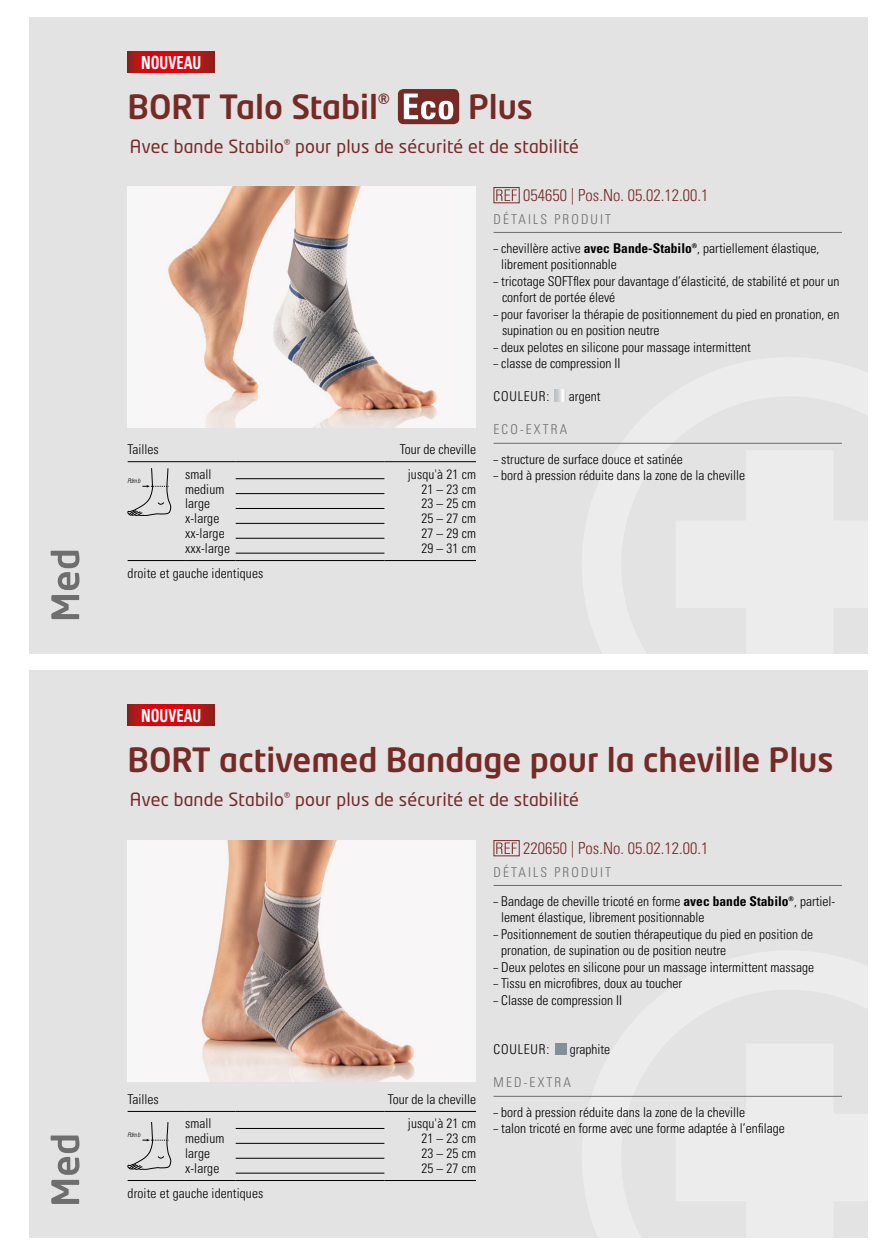
<style>
.page{position:relative;width:885px;height:1255px;background:#fff}
.page>*{position:absolute;margin:0;border:0;box-sizing:border-box;transform-origin:0 0}
.t1{font:500 33px "Neo Tech Pro";color:#762a26}
.t2{font:18px "Neo Tech Std";letter-spacing:.01em;color:#762a26}
.t3{font:700 condensed 18px "Univers LT Pro";color:#fff;scale:.8 1}
.t4{font:300 condensed 16.5px "Univers LT Pro";color:#762a26}
.t5{font:300 condensed 13.5px/16.5px "Univers LT Pro";color:#000;scale:.7 1}
.t6{font:300 condensed 13.5px "Univers LT Pro";color:#000}
.t7{font:300 condensed 13.5px "Univers LT Pro";letter-spacing:.16em;color:#6e6e6e}
.t8{font:300 condensed 13.5px "Univers LT Pro";letter-spacing:.06em;color:#000}
.t9{font:italic 300 condensed 6.45px "Univers LT Std";letter-spacing:-.05em;color:#000}
.s1{font-weight:700}
</style>
<div class="page">
<div style="left:30px;top:17px;width:837px;height:636px;background:#e3e3e3"></div>
<div style="left:30px;top:670px;width:837px;height:567px;background:#e3e3e3"></div>
<div style="left:128px;top:186px;width:348px;height:241px;background:#f8f7f7"></div>
<img style="left:168px;top:186px;width:269px;height:241px">
<div style="left:128px;top:840px;width:348px;height:241px;background:#f8f7f7"></div>
<img style="left:201px;top:840px;width:214px;height:241px">
<svg style="left:51px;top:550px;width:28px;height:69px"></svg>
<svg style="left:51px;top:1135px;width:28px;height:68px"></svg>
<hr style="left:493px;top:885px;width:348px;height:1px;background:#6e6e6e">
<hr style="left:493px;top:1095px;width:348px;height:1px;background:#6e6e6e">
<svg style="left:496px;top:842px;width:20px;height:12px"></svg>
<div style="left:493px;top:840px;width:26px;height:16px;border:1px solid #762a26"></div>
<div style="left:554px;top:1042px;width:12px;height:12px;background:#829199"></div>
<hr style="left:493px;top:232px;width:348px;height:1px;background:#6e6e6e">
<hr style="left:493px;top:443px;width:348px;height:1px;background:#6e6e6e">
<svg style="left:496px;top:189px;width:20px;height:12px"></svg>
<div style="left:493px;top:187px;width:26px;height:16px;border:1px solid #762a26"></div>
<svg style="left:554px;top:389px;width:12px;height:12px"></svg>
<div style="left:398px;top:89px;width:61px;height:35px;background:#762a26;border-radius:5px"></div>
<svg style="left:404px;top:94px;width:49px;height:26px"></svg>
<hr style="left:128px;top:1110px;width:57px;height:1px;background:#000">
<hr style="left:185px;top:1110px;width:51px;height:1px;background:#000">
<hr style="left:236px;top:1110px;width:148px;height:1px;background:#000">
<hr style="left:384px;top:1110px;width:92px;height:1px;background:#000">
<hr style="left:128px;top:1180px;width:57px;height:1px;background:#000">
<hr style="left:185px;top:1180px;width:51px;height:1px;background:#000">
<hr style="left:236px;top:1180px;width:148px;height:1px;background:#000">
<hr style="left:384px;top:1180px;width:92px;height:1px;background:#000">
<hr style="left:236px;top:1128px;width:148px;height:1px;background:#000">
<hr style="left:236px;top:1142px;width:148px;height:1px;background:#000">
<hr style="left:236px;top:1157px;width:148px;height:1px;background:#000">
<hr style="left:236px;top:1172px;width:148px;height:1px;background:#000">
<svg style="left:128px;top:1122px;width:43px;height:47px"></svg>
<hr style="left:128px;top:461px;width:57px;height:1px;background:#000">
<hr style="left:185px;top:461px;width:51px;height:1px;background:#000">
<hr style="left:236px;top:461px;width:148px;height:1px;background:#000">
<hr style="left:384px;top:461px;width:92px;height:1px;background:#000">
<hr style="left:128px;top:560px;width:57px;height:1px;background:#000">
<hr style="left:185px;top:560px;width:51px;height:1px;background:#000">
<hr style="left:236px;top:560px;width:148px;height:1px;background:#000">
<hr style="left:384px;top:560px;width:92px;height:1px;background:#000">
<hr style="left:236px;top:478px;width:148px;height:1px;background:#000">
<hr style="left:236px;top:493px;width:148px;height:1px;background:#000">
<hr style="left:236px;top:508px;width:148px;height:1px;background:#000">
<hr style="left:236px;top:523px;width:148px;height:1px;background:#000">
<hr style="left:236px;top:538px;width:148px;height:1px;background:#000">
<hr style="left:236px;top:553px;width:148px;height:1px;background:#000">
<svg style="left:128px;top:468px;width:43px;height:48px"></svg>
<svg style="left:128px;top:51px;width:87px;height:21px;background:#c70c11"></svg>
<svg style="left:128px;top:704px;width:87px;height:21px;background:#c70c11"></svg>
<h2 class="t3" style="left:141px;top:51px;width:77px">NOUVEAU</h2>
<h1 class="t1" style="left:128px;top:86px;width:263px">BORT Talo Stabil<sup>®</sup></h1>
<h1 class="t1" style="left:468px;top:86px;width:66px">Plus</h1>
<h2 class="t2" style="left:130px;top:135px;width:450px">Avec bande Stabilo<sup>®</sup> pour plus de sécurité et de stabilité</h2>
<p class="t6" style="left:128px;top:440px;width:33px">Tailles</p>
<p class="t6" style="left:400px;top:440px;width:78px">Tour de cheville</p>
<p class="t6" style="left:185px;top:465px;width:28px">small</p>
<p class="t6" style="left:408px;top:465px;width:70px">jusqu'à 21 cm</p>
<p class="t6" style="left:185px;top:479px;width:41px">medium</p>
<p class="t6" style="left:421px;top:479px;width:56px">21 – 23 cm</p>
<p class="t6" style="left:185px;top:494px;width:27px">large</p>
<p class="t6" style="left:421px;top:494px;width:56px">23 – 25 cm</p>
<p class="t6" style="left:185px;top:509px;width:36px">x-large</p>
<p class="t6" style="left:421px;top:509px;width:56px">25 – 27 cm</p>
<p class="t6" style="left:185px;top:524px;width:41px">xx-large</p>
<p class="t6" style="left:421px;top:524px;width:56px">27 – 29 cm</p>
<p class="t6" style="left:185px;top:539px;width:46px">xxx-large</p>
<p class="t6" style="left:421px;top:539px;width:56px">29 – 31 cm</p>
<p class="t6" style="left:128px;top:563px;width:137px">droite et gauche identiques</p>
<p class="t9" style="left:127px;top:476px;width:15px">Pdm b</p>
<p class="t4" style="left:523px;top:184px;width:186px">054650 | Pos.No. 05.02.12.00.1</p>
<p class="t7" style="left:493px;top:210px;width:119px">DÉTAILS PRODUIT</p>
<p class="t5" style="left:501px;top:239px;width:456px;text-indent:-8px">– chevillère active <span class="s1">avec Bande-Stabilo®</span>, partiellement élastique, librement positionnable</p>
<p class="t5" style="left:502px;top:272px;width:483px;text-indent:-9px">– tricotage SOFTflex pour davantage d’élasticité, de stabilité et pour un confort de portée élevé</p>
<p class="t5" style="left:502px;top:305px;width:483px;text-indent:-9px">– pour favoriser la thérapie de positionnement du pied en pronation, en supination ou en position neutre</p>
<p class="t5" style="left:493px;top:338px;width:369px">– deux pelotes en silicone pour massage intermittent</p>
<p class="t5" style="left:493px;top:354px;width:183px">– classe de compression II</p>
<p class="t8" style="left:493px;top:387px;width:57px">COULEUR:</p>
<p class="t6" style="left:569px;top:387px;width:33px">argent</p>
<p class="t7" style="left:493px;top:420px;width:75px">ECO-EXTRA</p>
<p class="t5" style="left:493px;top:450px;width:272px">– structure de surface douce et satinée</p>
<p class="t5" style="left:493px;top:466px;width:360px">– bord à pression réduite dans la zone de la cheville</p>
<h2 class="t3" style="left:141px;top:704px;width:77px">NOUVEAU</h2>
<h1 class="t1" style="left:128px;top:739px;width:707px">BORT activemed Bandage pour la cheville Plus</h1>
<h2 class="t2" style="left:130px;top:788px;width:450px">Avec bande Stabilo<sup>®</sup> pour plus de sécurité et de stabilité</h2>
<p class="t6" style="left:128px;top:1090px;width:33px">Tailles</p>
<p class="t6" style="left:388px;top:1090px;width:90px">Tour de la cheville</p>
<p class="t6" style="left:185px;top:1114px;width:28px">small</p>
<p class="t6" style="left:408px;top:1114px;width:70px">jusqu'à 21 cm</p>
<p class="t6" style="left:185px;top:1129px;width:41px">medium</p>
<p class="t6" style="left:421px;top:1129px;width:56px">21 – 23 cm</p>
<p class="t6" style="left:185px;top:1144px;width:27px">large</p>
<p class="t6" style="left:421px;top:1144px;width:56px">23 – 25 cm</p>
<p class="t6" style="left:185px;top:1159px;width:36px">x-large</p>
<p class="t6" style="left:421px;top:1159px;width:56px">25 – 27 cm</p>
<p class="t6" style="left:128px;top:1183px;width:137px">droite et gauche identiques</p>
<p class="t9" style="left:127px;top:1130px;width:15px">Pdm b</p>
<p class="t4" style="left:523px;top:837px;width:186px">220650 | Pos.No. 05.02.12.00.1</p>
<p class="t7" style="left:493px;top:862px;width:119px">DÉTAILS PRODUIT</p>
<p class="t5" style="left:501px;top:892px;width:478px;text-indent:-8px">– Bandage de cheville tricoté en forme <span class="s1">avec bande Stabilo®</span>, partiel&shy;lement élastique, librement positionnable</p>
<p class="t5" style="left:501px;top:925px;width:447px;text-indent:-8px">– Positionnement de soutien thérapeutique du pied en position de pronation, de supination ou de position neutre</p>
<p class="t5" style="left:493px;top:958px;width:459px">– Deux pelotes en silicone pour un massage intermittent massage</p>
<p class="t5" style="left:493px;top:974px;width:271px">– Tissu en microfibres, doux au toucher</p>
<p class="t5" style="left:493px;top:991px;width:185px">– Classe de compression II</p>
<p class="t8" style="left:493px;top:1040px;width:57px">COULEUR:</p>
<p class="t6" style="left:569px;top:1040px;width:42px">graphite</p>
<p class="t7" style="left:493px;top:1073px;width:79px">MED-EXTRA</p>
<p class="t5" style="left:493px;top:1102px;width:360px">– bord à pression réduite dans la zone de la cheville</p>
<p class="t5" style="left:493px;top:1119px;width:417px">– talon tricoté en forme avec une forme adaptée à l’enfilage</p>
</div>
